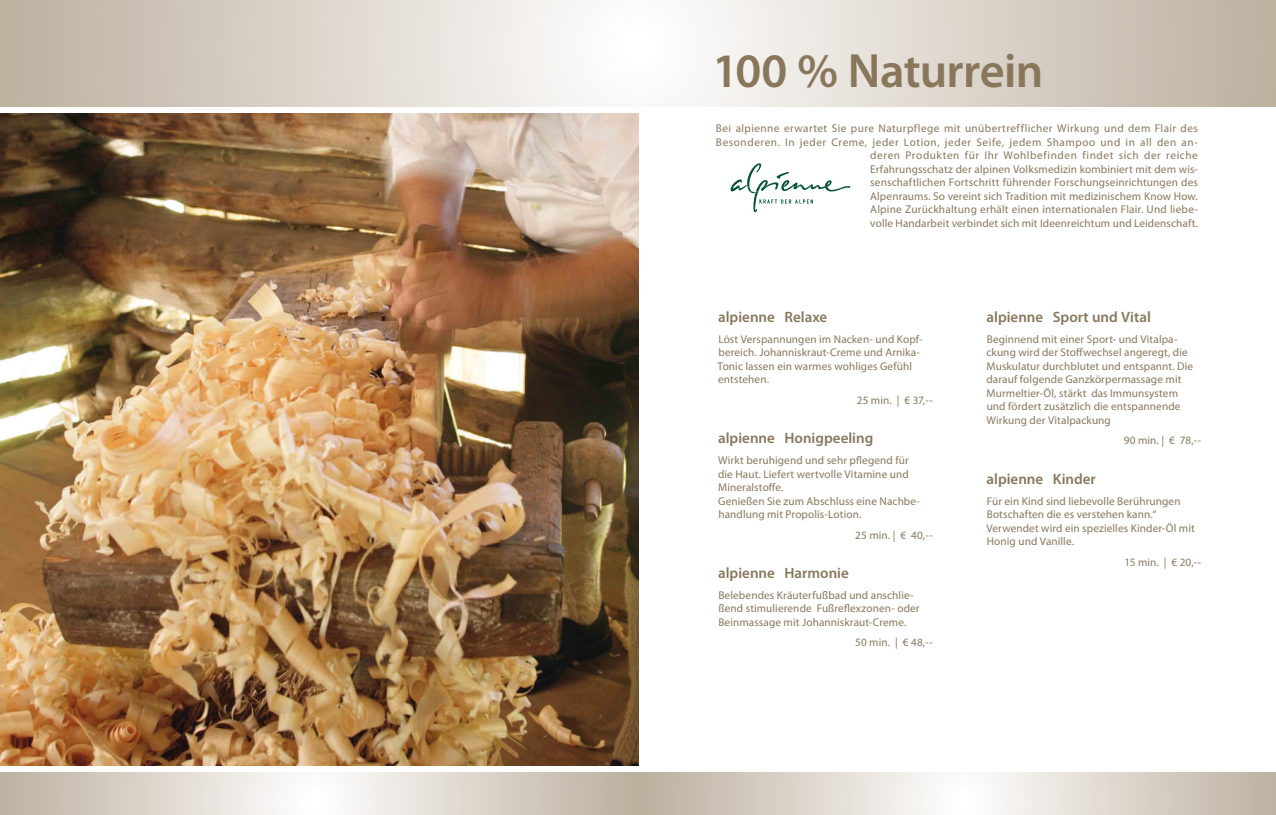
<style>
.page{position:relative;width:1276px;height:815px;background:#fff}
.page>*{position:absolute;margin:0;border:0;box-sizing:border-box;transform-origin:0 0}
.t1{font:600 48.38px "Myriad Pro";letter-spacing:-.01em;color:#89775c}
.t2{font:600 15px "Myriad Pro";color:#89775c}
.t3{font:11.25px/13.5px "Myriad Pro";letter-spacing:.01em;color:#89775c}
</style>
<div class="page">
<svg style="left:0;top:0;width:1276px;height:106px"></svg>
<svg style="left:638px;top:772px;width:638px;height:43px"></svg>
<svg style="left:0;top:772px;width:638px;height:43px"></svg>
<img style="left:0;top:113px;width:638px;height:652px">
<svg style="left:730px;top:163px;width:120px;height:49px"></svg>
<h1 class="t1" style="left:712px;top:40px;width:332px">100 % Naturrein</h1>
<p class="t3" style="left:716px;top:122px;width:483px;text-align:right">Bei alpienne erwartet Sie pure Naturpflege mit unübertrefflicher Wirkung und dem Flair des Besonderen. In jeder Creme, jeder Lotion, jeder Seife, jedem Shampoo und in all den an&shy;deren Produkten für Ihr Wohlbefinden findet sich der reiche<br>Erfahrungsschatz der alpinen Volksmedizin kombiniert mit dem wis-<br>senschaftlichen Fortschritt führender Forschungseinrichtungen des<br>Alpenraums. So vereint sich Tradition mit medizinischem Know How.<br>Alpine Zurückhaltung erhält einen internationalen Flair. Und liebe-<br>volle Handarbeit verbindet sich mit Ideenreichtum und Leidenschaft.</p>
<h2 class="t2" style="left:718px;top:308px;width:111px">alpienne Relaxe</h2>
<p class="t3" style="left:717px;top:332px;width:206px">Löst Verspannungen im Nacken- und Kopf&shy;bereich. Johanniskraut-Creme und Arnika-Tonic lassen ein warmes wohliges Gefühl entstehen.</p>
<p class="t3" style="left:857px;top:393px;width:77px">25 min. | € 37,--</p>
<h2 class="t2" style="left:718px;top:429px;width:156px">alpienne Honigpeeling</h2>
<p class="t3" style="left:718px;top:453px;width:203px">Wirkt beruhigend und sehr pflegend für die Haut. Liefert wertvolle Vitamine und Mineralstoffe.<br>Genießen Sie zum Abschluss eine Nachbe&shy;handlung mit Propolis-Lotion.</p>
<p class="t3" style="left:855px;top:528px;width:79px">25 min. | € 40,--</p>
<h2 class="t2" style="left:718px;top:564px;width:132px">alpienne Harmonie</h2>
<p class="t3" style="left:718px;top:588px;width:203px">Belebendes Kräuterfußbad und anschlie&shy;ßend stimulierende Fußreflexzonen- oder<br>Beinmassage mit Johanniskraut-Creme.</p>
<p class="t3" style="left:855px;top:636px;width:79px">50 min. | € 48,--</p>
<h2 class="t2" style="left:986px;top:308px;width:166px">alpienne Sport und Vital</h2>
<p class="t3" style="left:986px;top:332px;width:208px">Beginnend mit einer Sport- und Vitalpa&shy;ckung wird der Stoffwechsel angeregt, die Muskulatur durchblutet und entspannt. Die darauf folgende Ganzkörpermassage mit Murmeltier-Öl, stärkt das Immunsystem und fördert zusätzlich die entspannende Wirkung der Vitalpackung</p>
<p class="t3" style="left:1123px;top:434px;width:79px">90 min. | € 78,--</p>
<h2 class="t2" style="left:986px;top:469px;width:111px">alpienne Kinder</h2>
<p class="t3" style="left:986px;top:494px;width:210px">Für ein Kind sind liebevolle Berührungen Botschaften die es verstehen kann.“ Verwendet wird ein spezielles Kinder-Öl mit Honig und Vanille.</p>
<p class="t3" style="left:1124px;top:555px;width:78px">15 min. | € 20,--</p>
</div>
